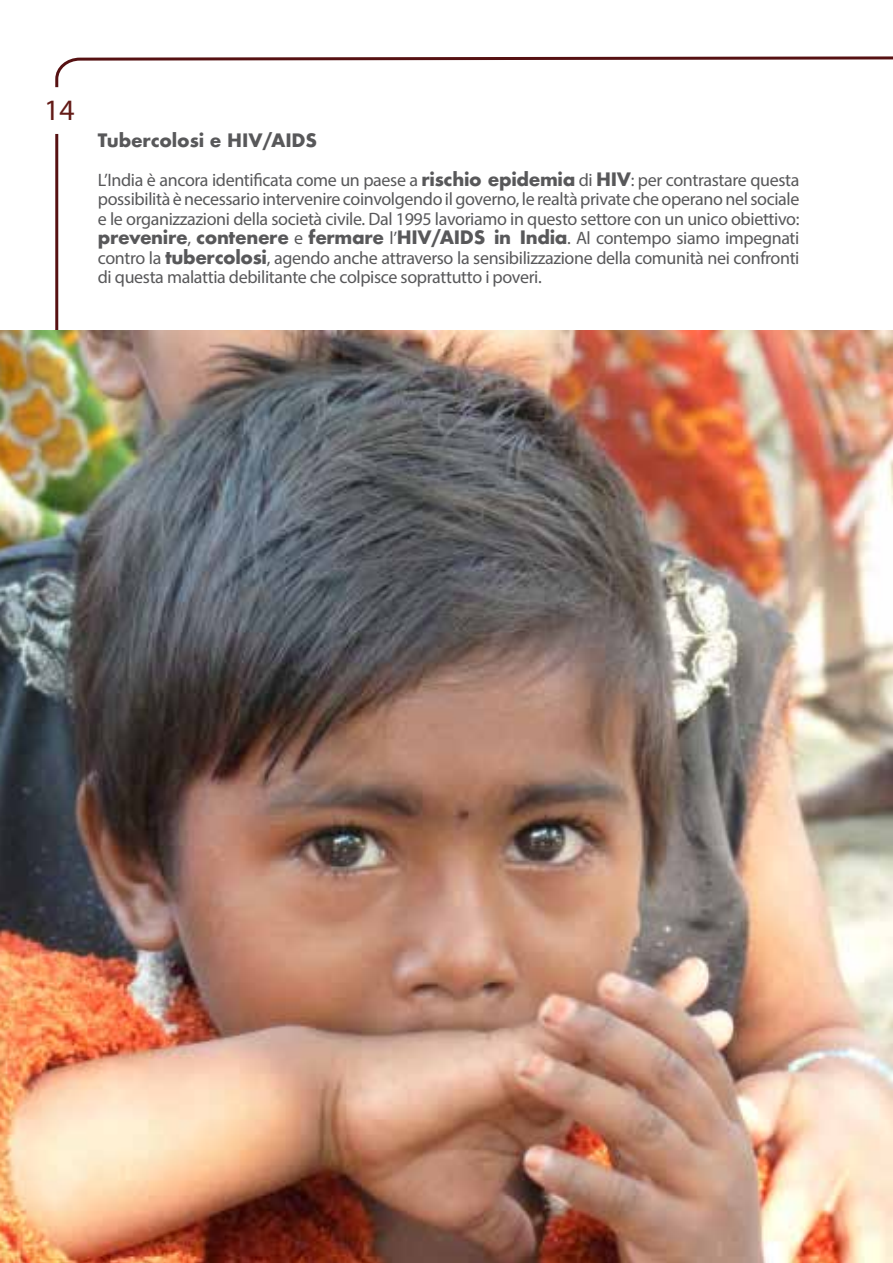
<style>
.page{position:relative;width:893px;height:1263px;background:#fff}
.page>*{position:absolute;margin:0;border:0;box-sizing:border-box;transform-origin:0 0}
.t1{font:29.7px "Myriad Pro";color:#641b17}
.t2{font:18px/19.5px "Myriad Pro";letter-spacing:-.02em;color:#58585a;text-align:justify}
.t3{font:700 18px "Futura";letter-spacing:-.02em;color:#58585a}
.s1{font-family:"Futura";font-weight:700}
.s2{font-family:"Myriad Pro";font-weight:400}
</style>
<div class="page">
<svg style="left:55px;top:56px;width:838px;height:274px"></svg>
<svg style="left:55px;top:83px;width:60px;height:55px"></svg>
<img style="left:0;top:330px;width:893px;height:933px">
<h1 class="t1" style="left:44px;top:92px;width:32px">14</h1>
<p class="t3" style="left:98px;top:127px;width:221px">Tubercolosi e HIV/AIDS</p>
<p class="t2" style="left:98px;top:170px;width:703px">L’India è ancora identificata come un paese a <span class="s1">rischio epidemia</span> di <span class="s1">HIV</span>: per contrastare questa possibilità è necessario intervenire coinvolgendo il governo, le realtà private che operano nel sociale e le organizzazioni della società civile. Dal 1995 lavoriamo in questo settore con un unico obiettivo:</p>
<p class="t3" style="left:98px;top:224px;width:703px">prevenire<span class="s2">,</span> contenere <span class="s2">e</span> fermare <span class="s2">l’</span>HIV/AIDS in India<span class="s2">. Al contempo siamo impegnati</span></p>
<p class="t2" style="left:98px;top:248px;width:703px">contro la <span class="s1">tubercolosi</span>, agendo anche attraverso la sensibilizzazione della comunità nei confronti di questa malattia debilitante che colpisce soprattutto i poveri.</p>
</div>
